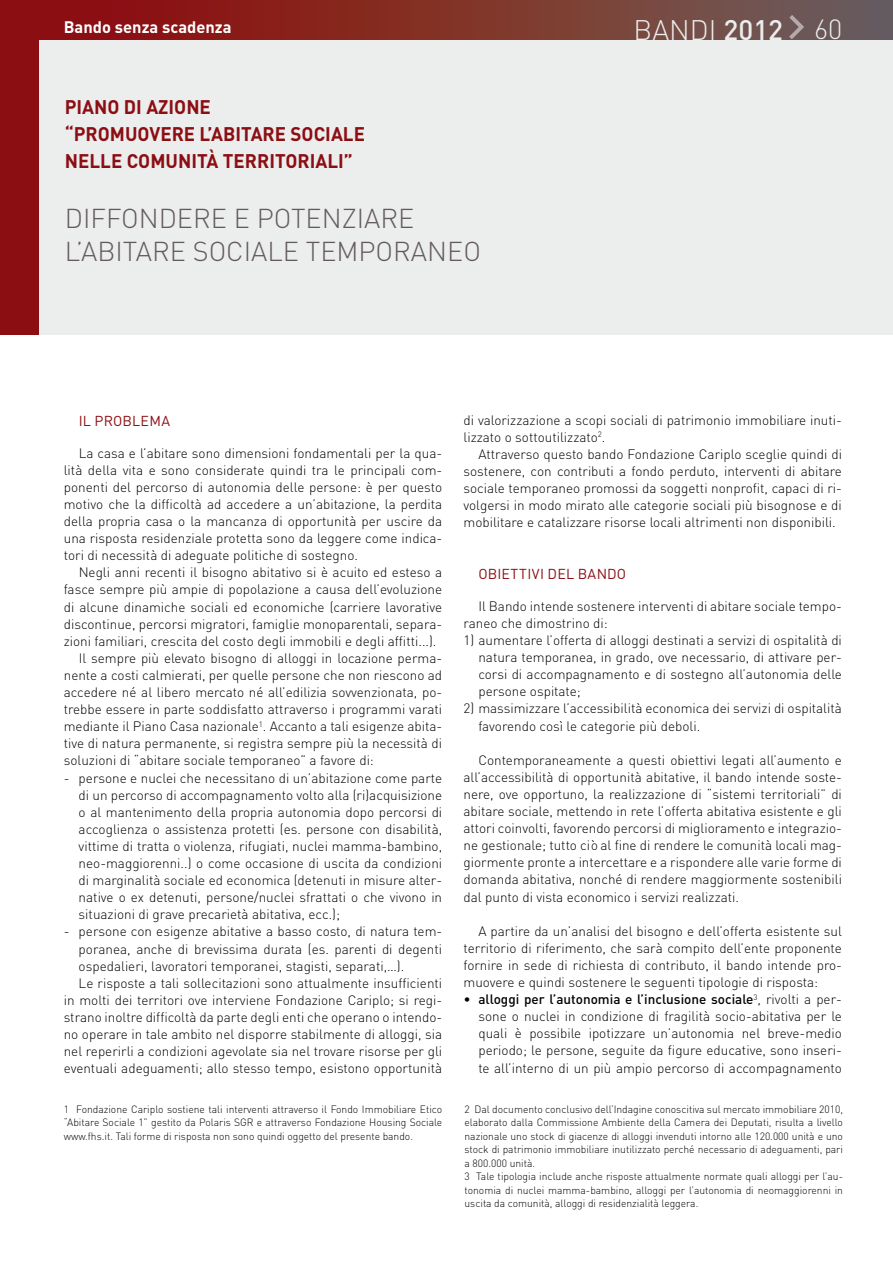
<style>
.page{position:relative;width:893px;height:1263px;background:#fff}
.page>*{position:absolute;margin:0;border:0;box-sizing:border-box;transform-origin:0 0}
.t1{font:300 27.9px "DIN";color:#eceded}
.t2{font:300 27px "DIN";color:#635a60}
.t3{font:700 19.5px/27px "DIN";color:#8b0e13;scale:.96 1}
.t4{font:700 16.5px "DIN";color:#fff}
.t5{font:14.25px "DIN";color:#8b0e13}
.t6{font:300 13.5px/17.1px "DIN";color:#000;text-align:justify}
.t7{font:300 10.5px/13.5px "DIN";color:#000}
.s1{font-weight:500}
.s2{font-size:27.45px}
</style>
<div class="page">
<div style="left:0;top:0;width:893px;height:335px;background:#eceded"></div>
<div style="left:0;top:0;width:893px;height:39px;background:linear-gradient(to right,#930401,#6b6159)"></div>
<div style="left:0;top:0;width:38px;height:335px;background:#8b0e13"></div>
<svg style="left:789px;top:15px;width:15px;height:24px"></svg>
<hr style="left:892px;top:0;width:1px;height:39px;background:#635a60">
<p class="t4" style="left:64px;top:16px;width:169px">BANDO SENZA SCADENZA</p>
<h1 class="t1" style="left:634px;top:13px;width:210px">BANDI <span class="s1">2012</span> <span class="s2">60</span></h1>
<h3 class="t3" style="left:65px;top:93px;width:314px">PIANO DI AZIONE<br>“PROMUOVERE L’ABITARE SOCIALE<br>NELLE COMUNITÀ TERRITORIALI ”</h3>
<h2 class="t2" style="left:65px;top:202px;width:35px">Diffondere</h2>
<h2 class="t2" style="left:234px;top:202px;width:40px">e potenziare</h2>
<h2 class="t2" style="left:65px;top:235px;width:32px">l’abitare</h2>
<h2 class="t2" style="left:193px;top:235px;width:16px">sociale</h2>
<h2 class="t2" style="left:306px;top:235px;width:19px">temporaneo</h2>
<p class="t5" style="left:79px;top:411px;width:26px">IL PRO</p>
<p class="t5" style="left:123px;top:411px;width:20px">BLEMA</p>
<p class="t6" style="left:64px;top:444px;width:380px;text-indent:15px">La casa e l’abitare sono dimensioni fondamentali per la qua&shy;lità della vita e sono considerate quindi tra le principali com&shy;ponenti del percorso di autonomia delle persone: è per questo motivo che la difficoltà ad accedere a un’abitazione, la perdita della propria casa o la mancanza di opportunità per uscire da una risposta residenziale protetta sono da leggere come indica&shy;tori di necessità di adeguate politiche di sostegno.</p>
<p class="t6" style="left:79px;top:564px;width:365px">Negli anni recenti il bisogno abitativo si è acuito ed esteso a</p>
<p class="t6" style="left:64px;top:581px;width:380px">fasce sempre più ampie di popolazione a causa dell’evoluzione</p>
<p class="t6" style="left:64px;top:598px;width:380px">di alcune dinamiche sociali ed economiche (carriere lavorative</p>
<p class="t6" style="left:64px;top:615px;width:380px">discontinue, percorsi migratori, famiglie monoparentali, separa-</p>
<p class="t6" style="left:64px;top:632px;width:374px">zioni familiari, crescita del costo degli immobili e degli affitti...).</p>
<p class="t6" style="left:79px;top:649px;width:365px">Il sempre più elevato bisogno di alloggi in locazione perma-</p>
<p class="t6" style="left:64px;top:666px;width:380px">nente a costi calmierati, per quelle persone che non riescono ad</p>
<p class="t6" style="left:64px;top:683px;width:380px">accedere né al libero mercato né all’edilizia sovvenzionata, po-</p>
<p class="t6" style="left:64px;top:701px;width:380px">trebbe essere in parte soddisfatto attraverso i programmi varati</p>
<p class="t6" style="left:64px;top:718px;width:380px">mediante il Piano Casa nazionale<sup>1</sup>. Accanto a tali esigenze abita-</p>
<p class="t6" style="left:64px;top:735px;width:380px">tive di natura permanente, si registra sempre più la necessità di</p>
<p class="t6" style="left:64px;top:752px;width:312px">soluzioni di “abitare sociale temporaneo” a favore di:</p>
<p class="t6" style="left:79px;top:769px;width:365px;text-indent:-15px">- persone e nuclei che necessitano di un’abitazione come parte di un percorso di accompagnamento volto alla (ri)acquisizione o al mantenimento della propria autonomia dopo percorsi di accoglienza o assistenza protetti (es. persone con disabilità, vittime di tratta o violenza, rifugiati, nuclei mamma-bambino, neo-maggiorenni..) o come occasione di uscita da condizioni di marginalità sociale ed economica (detenuti in misure alter&shy;native o ex detenuti, persone/nuclei sfrattati o che vivono in situazioni di grave precarietà abitativa, ecc.);</p>
<p class="t6" style="left:64px;top:923px;width:380px">- persone con esigenze abitative a basso costo, di natura tem-</p>
<p class="t6" style="left:79px;top:940px;width:365px">poranea, anche di brevissima durata (es. parenti di degenti</p>
<p class="t6" style="left:79px;top:957px;width:327px">ospedalieri, lavoratori temporanei, stagisti, separati,…).</p>
<p class="t6" style="left:79px;top:974px;width:365px">Le risposte a tali sollecitazioni sono attualmente insufficienti</p>
<p class="t6" style="left:64px;top:991px;width:380px">in molti dei territori ove interviene Fondazione Cariplo; si regi-</p>
<p class="t6" style="left:64px;top:1008px;width:380px">strano inoltre difficoltà da parte degli enti che operano o intendo-</p>
<p class="t6" style="left:64px;top:1025px;width:380px">no operare in tale ambito nel disporre stabilmente di alloggi, sia</p>
<p class="t6" style="left:64px;top:1043px;width:380px">nel reperirli a condizioni agevolate sia nel trovare risorse per gli</p>
<p class="t6" style="left:64px;top:1060px;width:380px">eventuali adeguamenti; allo stesso tempo, esistono opportunità</p>
<p class="t7" style="left:64px;top:1102px;width:380px;text-align:justify">1 Fondazione Cariplo sostiene tali interventi attraverso il Fondo Immobiliare Etico “Abitare Sociale 1” gestito da Polaris SGR e attraverso Fondazione Housing Sociale www.fhs.it. Tali forme di risposta non sono quindi oggetto del presente bando.</p>
<p class="t6" style="left:463px;top:411px;width:380px">di valorizzazione a scopi sociali di patrimonio immobiliare inuti&shy;lizzato o sottoutilizzato<sup>2</sup>.</p>
<p class="t6" style="left:463px;top:445px;width:380px;text-indent:15px">Attraverso questo bando Fondazione Cariplo sceglie quindi di sostenere, con contributi a fondo perduto, interventi di abitare sociale temporaneo promossi da soggetti nonprofit, capaci di ri&shy;volgersi in modo mirato alle categorie sociali più bisognose e di mobilitare e catalizzare risorse locali altrimenti non disponibili.</p>
<p class="t5" style="left:478px;top:565px;width:27px">OBIETTI</p>
<p class="t5" style="left:532px;top:565px;width:26px">VI DEL</p>
<p class="t5" style="left:578px;top:565px;width:11px">BANDO</p>
<p class="t6" style="left:463px;top:597px;width:380px;text-indent:15px">Il Bando intende sostenere interventi di abitare sociale tempo&shy;raneo che dimostrino di:</p>
<p class="t6" style="left:478px;top:631px;width:365px;text-indent:-15px">1) aumentare l’offerta di alloggi destinati a servizi di ospitalità di natura temporanea, in grado, ove necessario, di attivare per&shy;corsi di accompagnamento e di sostegno all’autonomia delle persone ospitate;</p>
<p class="t6" style="left:478px;top:700px;width:365px;text-indent:-15px">2) massimizzare l’accessibilità economica dei servizi di ospitalità favorendo così le categorie più deboli.</p>
<p class="t6" style="left:463px;top:751px;width:380px;text-indent:15px">Contemporaneamente a questi obiettivi legati all’aumento e all’accessibilità di opportunità abitative, il bando intende soste&shy;nere, ove opportuno, la realizzazione di “sistemi territoriali” di abitare sociale, mettendo in rete l’offerta abitativa esistente e gli attori coinvolti, favorendo percorsi di miglioramento e integrazio&shy;ne gestionale; tutto ciò al fine di rendere le comunità locali mag&shy;giormente pronte a intercettare e a rispondere alle varie forme di domanda abitativa, nonché di rendere maggiormente sostenibili dal punto di vista economico i servizi realizzati.</p>
<p class="t6" style="left:463px;top:922px;width:380px;text-indent:15px">A partire da un’analisi del bisogno e dell’offerta esistente sul territorio di riferimento, che sarà compito dell’ente proponente fornire in sede di richiesta di contributo, il bando intende pro&shy;muovere e quindi sostenere le seguenti tipologie di risposta:</p>
<p class="t6" style="left:478px;top:991px;width:365px;text-indent:-15px">• <span class="s1">alloggi per l’autonomia e l’inclusione sociale</span><sup>3</sup>, rivolti a per&shy;sone o nuclei in condizione di fragilità socio-abitativa per le quali è possibile ipotizzare un’autonomia nel breve-medio periodo; le persone, seguite da figure educative, sono inseri&shy;te all’interno di un più ampio percorso di accompagnamento</p>
<p class="t7" style="left:465px;top:1102px;width:380px">2 Dal documento conclusivo dell’Indagine conoscitiva sul mercato immobiliare 2010, elaborato dalla Commissione Ambiente della Camera dei Deputati, risulta a livello nazionale uno stock di giacenze di alloggi invenduti intorno alle 120.000 unità e uno stock di patrimonio immobiliare inutilizzato perché necessario di adeguamenti, pari a 800.000 unità.<br>3 Tale tipologia include anche risposte attualmente normate quali alloggi per l’au&shy;tonomia di nuclei mamma-bambino, alloggi per l’autonomia di neomaggiorenni in uscita da comunità, alloggi di residenzialità leggera.</p>
</div>
